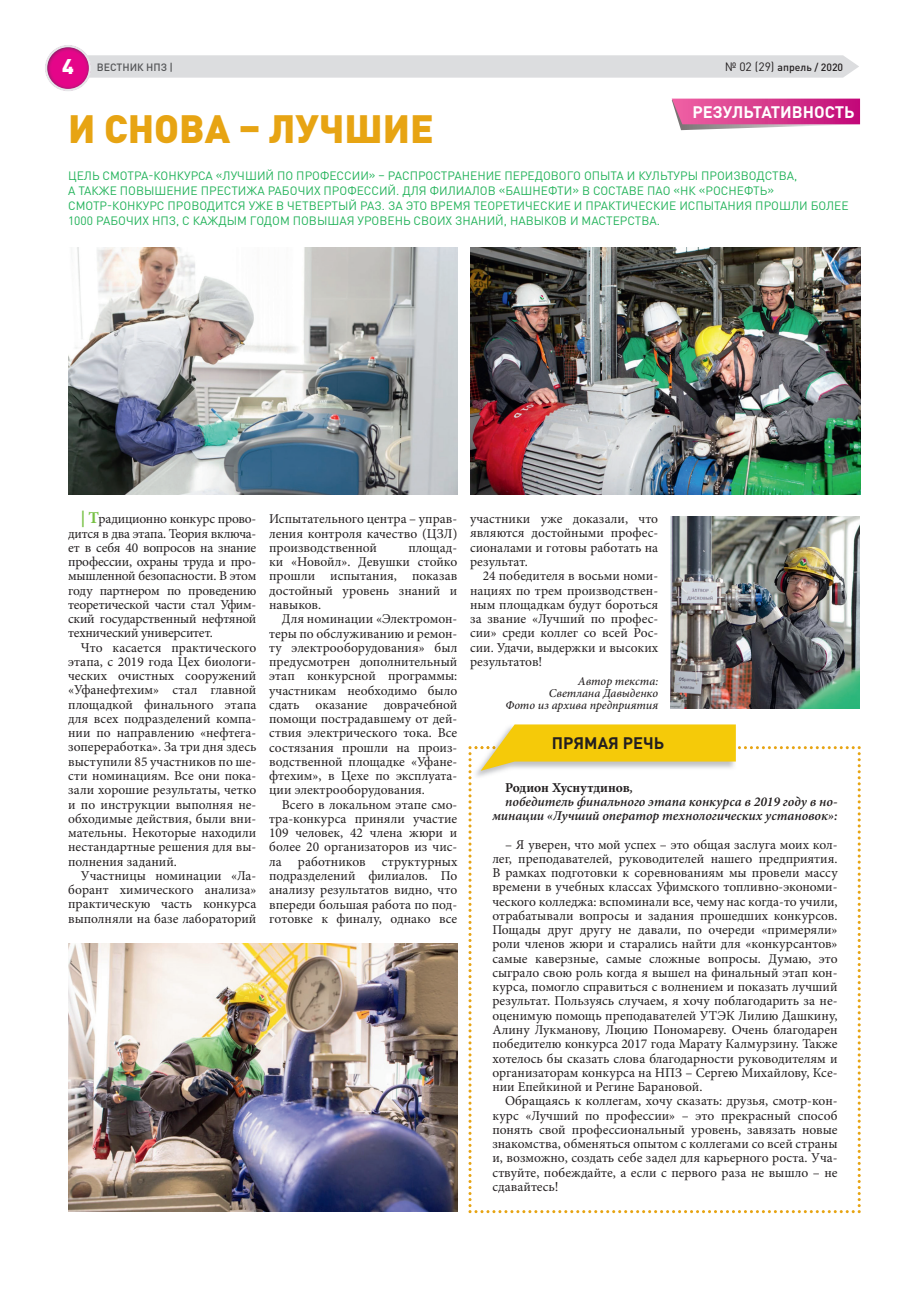
<style>
.page{position:relative;width:906px;height:1289px;background:#fff}
.page>*{position:absolute;margin:0;border:0;box-sizing:border-box;transform-origin:0 0}
.t1{font:900 39px "DIN Pro";color:#e7a413}
.t2{font:700 16.5px "DIN Pro";color:#fff}
.t3{font:700 16.5px "DIN Pro";color:#231f20}
.t4{font:13.5px/14.2px "Minion Pro";color:#231f20;text-align:justify}
.t5{font:italic 600 13.5px "Minion Pro";color:#231f20}
.t6{font:700 13.5px "Minion Pro";letter-spacing:-.005em;color:#231f20}
.t7{font:12px/15px "DIN Pro";color:#21b259}
.t8{font:italic 500 12px/12px "Minion Pro";color:#231f20;text-align:right}
.t9{font:500 10.5px "DIN Pro";color:#231f20}
.t10{font:500 10.5px "DIN Pro";color:#545557}
.s1{font-weight:900;font-size:21px;color:#fff}
.s2{font-weight:400;font-size:12px}
.s3{font-weight:700;font-size:16.5px;color:#76c043}
.s4{font-weight:600;font-style:italic}
</style>
<div class="page">
<svg style="left:45px;top:45px;width:814px;height:46px"></svg>
<svg style="left:671px;top:99px;width:189px;height:31px;background:#d6579b"></svg>
<svg style="left:468px;top:724px;width:392px;height:489px"></svg>
<img style="left:68px;top:248px;width:389px;height:246px">
<img style="left:470px;top:247px;width:390px;height:247px">
<img style="left:68px;top:943px;width:389px;height:268px">
<img style="left:671px;top:517px;width:188px;height:191px">
<p class="t10" style="left:62px;top:60px;width:112px"><span class="s1">4</span> ВЕСТНИК НПЗ |</p>
<p class="t9" style="left:725px;top:60px;width:120px"><span class="s2">№ 02 (29)</span> апрель / 2020</p>
<p class="t2" style="left:692px;top:101px;width:164px">РЕЗУЛЬТАТИВНОСТЬ</p>
<h1 class="t1" style="left:68px;top:102px;width:367px">И СНОВА – ЛУЧШИЕ</h1>
<p class="t7" style="left:68px;top:168px;width:782px">ЦЕЛЬ СМОТРА-КОНКУРСА «ЛУЧШИЙ ПО ПРОФЕССИИ» – РАСПРОСТРАНЕНИЕ ПЕРЕДОВОГО ОПЫТА И КУЛЬТУРЫ ПРОИЗВОДСТВА,<br>А ТАКЖЕ ПОВЫШЕНИЕ ПРЕСТИЖА РАБОЧИХ ПРОФЕССИЙ. ДЛЯ ФИЛИАЛОВ «БАШНЕФТИ» В СОСТАВЕ ПАО «НК «РОСНЕФТЬ» СМОТР-КОНКУРС ПРОВОДИТСЯ УЖЕ В ЧЕТВЕРТЫЙ РАЗ. ЗА ЭТО ВРЕМЯ ТЕОРЕТИЧЕСКИЕ И ПРАКТИЧЕСКИЕ ИСПЫТАНИЯ ПРОШЛИ БОЛЕЕ 1000 РАБОЧИХ НПЗ, С КАЖДЫМ ГОДОМ ПОВЫШАЯ УРОВЕНЬ СВОИХ ЗНАНИЙ, НАВЫКОВ И МАСТЕРСТВА.</p>
<p class="t4" style="left:68px;top:512px;width:190px;text-indent:13px"><span class="s3">| Т</span>радиционно конкурс прово&shy;дится в два этапа. Теория включа&shy;ет в себя 40 вопросов на знание профессии, охраны труда и про&shy;мышленной безопасности. В этом году партнером по проведению теоретической части стал Уфим&shy;ский государственный нефтяной технический университет.</p>
<p class="t4" style="left:68px;top:640px;width:190px;text-indent:13px">Что касается практического этапа, с 2019 года Цех биологи&shy;ческих очистных сооружений «Уфанефтехим» стал главной площадкой финального этапа для всех подразделений компа&shy;нии по направлению «нефтега&shy;зопереработка». За три дня здесь выступили 85 участников по ше&shy;сти номинациям. Все они пока&shy;зали хорошие результаты, четко и по инструкции выполняя не&shy;обходимые действия, были вни&shy;мательны. Некоторые находили нестандартные решения для вы&shy;полнения заданий.</p>
<p class="t4" style="left:68px;top:868px;width:190px;text-indent:13px">Участницы номинации «Ла&shy;борант химического анализа» практическую часть конкурса выполняли на базе лабораторий</p>
<p class="t4" style="left:269px;top:512px;width:190px">Испытательного центра – управ&shy;ления контроля качество (ЦЗЛ) производственной</p>
<p class="t4" style="left:269px;top:540px;width:190px;text-indent:139px">площад&shy;ки «Новойл». Девушки стойко прошли испытания, показав достойный уровень знаний и навыков.</p>
<p class="t4" style="left:269px;top:612px;width:190px;text-indent:13px">Для номинации «Электромон&shy;теры по обслуживанию и ремон&shy;ту электрооборудования» был предусмотрен дополнительный этап конкурсной программы: участникам необходимо было сдать оказание доврачебной помощи пострадавшему от дей&shy;ствия электрического тока. Все состязания прошли на произ&shy;водственной площадке «Уфане&shy;фтехим», в Цехе по эксплуата&shy;ции электрооборудования.</p>
<p class="t4" style="left:269px;top:797px;width:190px;text-indent:13px">Всего в локальном этапе смо&shy;тра-конкурса приняли участие 109 человек, 42 члена жюри и более 20 организаторов из чис&shy;ла работников структурных подразделений филиалов. По анализу результатов видно, что впереди большая работа по под&shy;готовке к финалу, однако все</p>
<p class="t4" style="left:470px;top:512px;width:190px">участники уже доказали, что являются достойными профес&shy;сионалами и готовы работать на результат.</p>
<p class="t4" style="left:470px;top:569px;width:190px;text-indent:13px">24 победителя в восьми номи&shy;нациях по трем производствен&shy;ным площадкам будут бороться за звание «Лучший по профес&shy;сии» среди коллег со всей Рос&shy;сии. Удачи, выдержки и высоких результатов!</p>
<p class="t8" style="left:505px;top:675px;width:154px">Автор текста:<br>Светлана Давыденко<br>Фото из архива предприятия</p>
<p class="t3" style="left:552px;top:732px;width:114px">ПРЯМАЯ РЕЧЬ</p>
<p class="t6" style="left:505px;top:777px;width:130px">Родион Хуснутдинов<span class="s4">,</span></p>
<p class="t5" style="left:505px;top:792px;width:334px">победитель финального этапа конкурса в 2019 году в но-</p>
<p class="t5" style="left:492px;top:806px;width:347px">минации «Лучший оператор технологических установок»:</p>
<p class="t4" style="left:492px;top:837px;width:347px;text-indent:13px">– Я уверен, что мой успех – это общая заслуга моих кол&shy;лег, преподавателей, руководителей нашего предприятия.<br>В рамках подготовки к соревнованиям мы провели массу времени в учебных классах Уфимского топливно-экономи&shy;ческого колледжа: вспоминали все, чему нас когда-то учили, отрабатывали вопросы и задания прошедших конкурсов.<br>Пощады друг другу не давали, по очереди «примеряли» роли членов жюри и старались найти для «конкурсантов» самые каверзные, самые сложные вопросы. Думаю, это сыграло свою роль когда я вышел на финальный этап кон&shy;курса, помогло справиться с волнением и показать лучший результат. Пользуясь случаем, я хочу поблагодарить за не&shy;оценимую помощь преподавателей УТЭК Лилию Дашкину, Алину Лукманову, Люцию Пономареву. Очень благодарен победителю конкурса 2017 года Марату Калмурзину. Также хотелось бы сказать слова благодарности руководителям и организаторам конкурса на НПЗ – Сергею Михайлову, Ксе&shy;нии Епейкиной и Регине Барановой.</p>
<p class="t4" style="left:492px;top:1093px;width:347px;text-indent:13px">Обращаясь к коллегам, хочу сказать: друзья, смотр-кон&shy;курс «Лучший по профессии» – это прекрасный способ понять свой профессиональный уровень, завязать новые знакомства, обменяться опытом с коллегами со всей страны и, возможно, создать себе задел для карьерного роста. Уча&shy;ствуйте, побеждайте, а если с первого раза не вышло – не сдавайтесь!</p>
</div>
